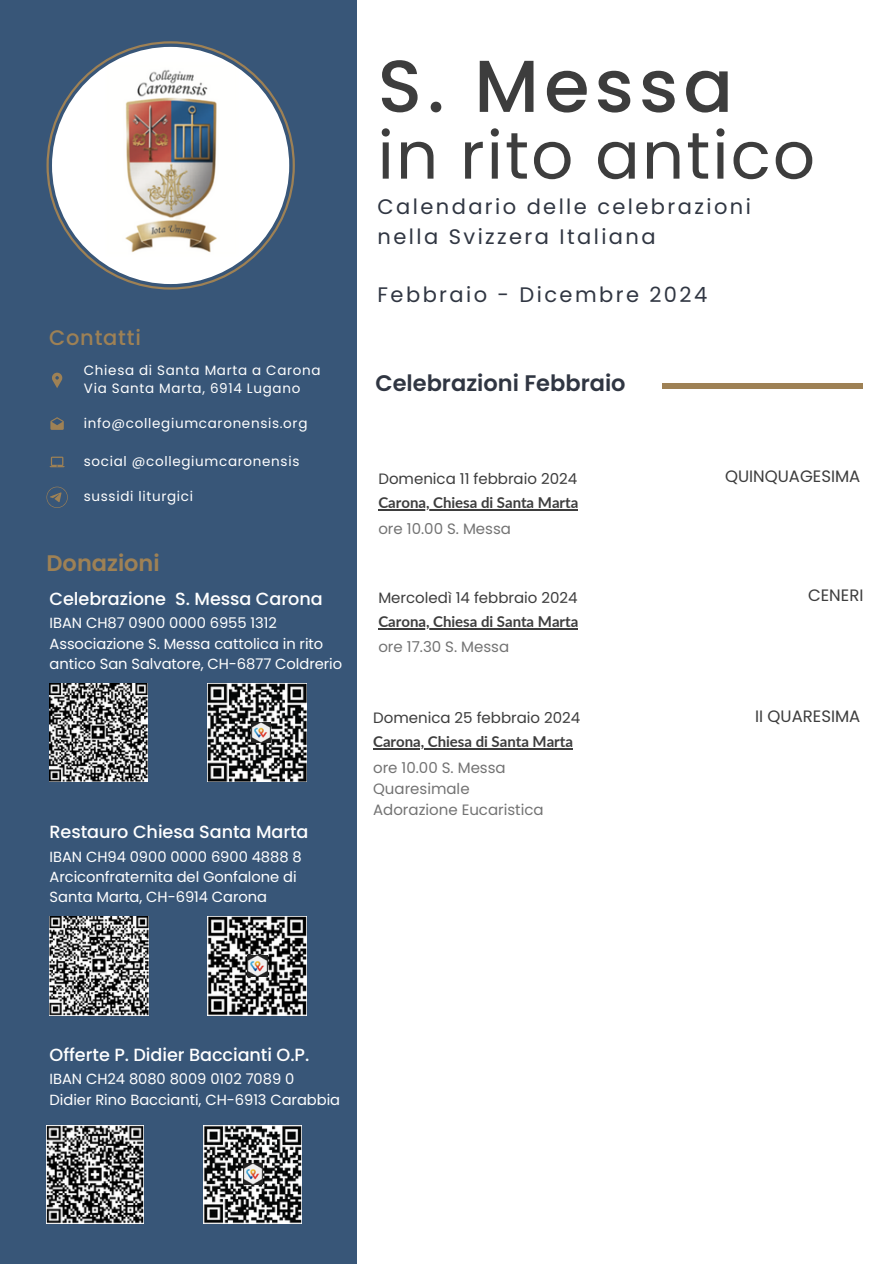
<style>
.page{position:relative;width:893px;height:1264px;background:#fff}
.page>*{position:absolute;margin:0;border:0;box-sizing:border-box;transform-origin:0 0}
.t1{font:500 73.35px "Poppins";letter-spacing:.07em;color:#3d3d3d}
.t2{font:66px "Poppins";letter-spacing:.03em;color:#3d3d3d}
.t3{font:600 22.5px "Poppins";color:#303642}
.t4{font:600 22.5px "Poppins";color:#9e8155}
.t5{font:21px/29.2px "Poppins";letter-spacing:.115em;color:#303642}
.t6{font:500 21px "Poppins";letter-spacing:.035em;color:#9e8155}
.t7{font:500 17.55px "Poppins";letter-spacing:-.005em;color:#fff}
.t8{font:16.5px "Poppins";color:#3d3d3d}
.t9{font:15px "Poppins";color:#737373}
.t10{font:700 15px "Lato";color:#3d3d3d}
.t11{font:15px "Poppins";color:#3d3d3d}
.t12{font:14.7px/20.2px "Poppins";letter-spacing:-.005em;color:#fff}
.t13{font:13.5px "Poppins";letter-spacing:.05em;color:#fff}
</style>
<div class="page">
<div style="left:0;top:0;width:356px;height:1263px;background:#385678"></div>
<svg style="left:52px;top:372px;width:10px;height:16px"></svg>
<svg style="left:50px;top:456px;width:14px;height:11px"></svg>
<svg style="left:50px;top:417px;width:14px;height:13px"></svg>
<div style="left:661px;top:383px;width:201px;height:6px;background:#9e8155"></div>
<svg style="left:46px;top:41px;width:249px;height:248px"></svg>
<img style="left:52px;top:47px;width:237px;height:237px;border-radius:50%">
<svg style="left:46px;top:486px;width:22px;height:22px"></svg>
<img style="left:50px;top:683px;width:97px;height:98px">
<img style="left:50px;top:916px;width:99px;height:99px">
<img style="left:208px;top:683px;width:99px;height:98px">
<img style="left:207px;top:916px;width:99px;height:99px">
<img style="left:248px;top:955px;width:19px;height:21px">
<img style="left:251px;top:722px;width:19px;height:20px">
<img style="left:46px;top:1125px;width:97px;height:98px">
<img style="left:204px;top:1125px;width:97px;height:98px">
<hr style="left:378px;top:509px;width:200px;height:1px;background:#3d3d3d">
<img style="left:243px;top:1163px;width:19px;height:21px">
<hr style="left:378px;top:628px;width:200px;height:1px;background:#3d3d3d">
<hr style="left:373px;top:748px;width:200px;height:1px;background:#3d3d3d">
<p class="t6" style="left:49px;top:322px;width:93px">Contatti</p>
<p class="t13" style="left:84px;top:360px;width:238px">Chiesa di Santa Marta a Carona</p>
<p class="t13" style="left:84px;top:378px;width:218px">Via Santa Marta, 6914 Lugano</p>
<p class="t13" style="left:84px;top:414px;width:225px">info@collegiumcaronensis.org</p>
<p class="t13" style="left:84px;top:451px;width:217px">social @collegiumcaronensis</p>
<p class="t13" style="left:84px;top:486px;width:111px">sussidi liturgici</p>
<p class="t4" style="left:46px;top:547px;width:115px">Donazioni</p>
<p class="t7" style="left:50px;top:587px;width:274px">Celebrazione S. Messa Carona</p>
<p class="t12" style="left:50px;top:613px;width:229px">IBAN CH87 0900 0000 6955 1312</p>
<p class="t12" style="left:50px;top:633px;width:294px">Associazione S. Messa cattolica in rito antico San Salvatore, CH-6877 Coldrerio</p>
<p class="t7" style="left:50px;top:820px;width:260px">Restauro Chiesa Santa Marta</p>
<p class="t12" style="left:50px;top:846px;width:254px">IBAN CH94 0900 0000 6900 4888 8</p>
<p class="t12" style="left:50px;top:866px;width:248px">Arciconfraternita del Gonfalone di<br>Santa Marta, CH-6914 Carona</p>
<p class="t1" style="left:377px;top:35px;width:357px">S. Messa</p>
<p class="t2" style="left:377px;top:109px;width:439px">in rito antico</p>
<p class="t5" style="left:377px;top:192px;width:375px">Calendario delle celebrazioni nella Svizzera Italiana</p>
<p class="t5" style="left:377px;top:280px;width:331px">Febbraio - Dicembre 2024</p>
<p class="t3" style="left:375px;top:368px;width:252px">Celebrazioni Febbraio</p>
<p class="t11" style="left:378px;top:468px;width:200px">Domenica 11 febbraio 2024</p>
<p class="t9" style="left:378px;top:518px;width:134px">ore 10.00 S. Messa</p>
<p class="t10" style="left:378px;top:493px;width:201px">Carona, Chiesa di Santa Marta</p>
<p class="t11" style="left:378px;top:587px;width:201px">Mercoledì 14 febbraio 2024</p>
<p class="t9" style="left:378px;top:636px;width:132px">ore 17.30 S. Messa</p>
<p class="t10" style="left:378px;top:612px;width:201px">Carona, Chiesa di Santa Marta</p>
<p class="t11" style="left:373px;top:707px;width:209px">Domenica 25 febbraio 2024</p>
<p class="t10" style="left:373px;top:732px;width:201px">Carona, Chiesa di Santa Marta</p>
<p class="t9" style="left:373px;top:757px;width:134px">ore 10.00 S. Messa</p>
<p class="t9" style="left:373px;top:778px;width:98px">Quaresimale</p>
<p class="t9" style="left:373px;top:799px;width:172px">Adorazione Eucaristica</p>
<p class="t8" style="left:725px;top:464px;width:137px">QUINQUAGESIMA</p>
<p class="t8" style="left:808px;top:584px;width:57px">CENERI</p>
<p class="t8" style="left:755px;top:704px;width:107px">II QUARESIMA</p>
<p class="t7" style="left:50px;top:1042px;width:261px">Offerte P. Didier Baccianti O.P.</p>
<p class="t12" style="left:50px;top:1069px;width:246px">IBAN CH24 8080 8009 0102 7089 0</p>
<p class="t12" style="left:50px;top:1089px;width:292px">Didier Rino Baccianti, CH-6913 Carabbia</p>
</div>
